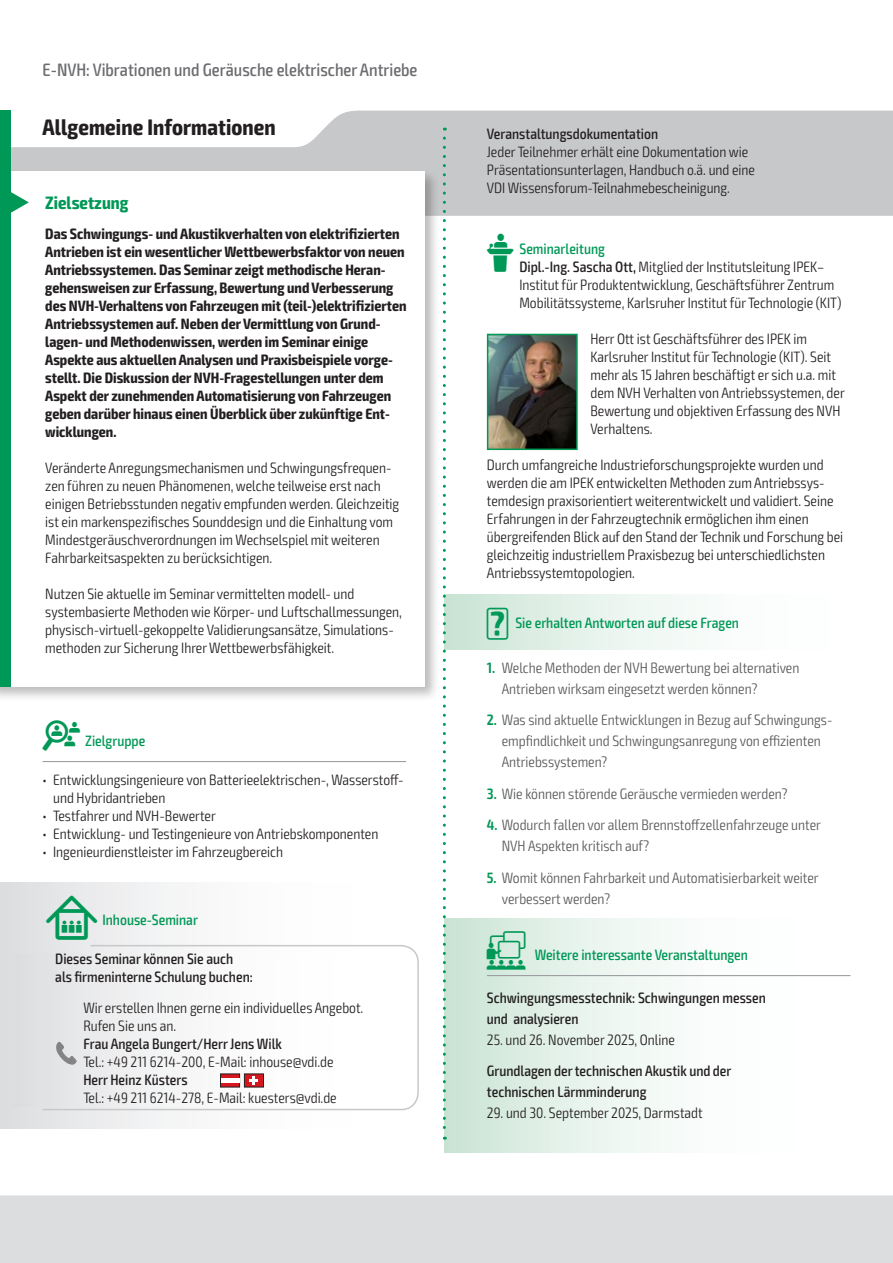
<style>
.page{position:relative;width:893px;height:1263px;background:#fff}
.page>*{position:absolute;margin:0;border:0;box-sizing:border-box;transform-origin:0 0}
.t1{font:700 condensed 22.5px "Exo 2";letter-spacing:.005em;color:#231f20}
.t2{font:500 condensed 18px "Exo 2";color:#6c6d70}
.t3{font:700 condensed 18px "Exo 2";color:#009856}
.t4{font:300 condensed 15px/18px "Exo 2";color:#231f20}
.t5{font:700 condensed 15px/18px "Exo 2";color:#231f20}
.t6{font:300 condensed 15px/21px "Exo 2";color:#57585a}
.t7{font:500 condensed 15px/21px "Exo 2";color:#231f20}
.t8{font:500 condensed 15px "Exo 2";color:#009856}
.s1{font-family:"VDI Iconset S4 A Regular";font-weight:400;font-stretch:normal;color:#009856}
.s2{font-weight:500;color:#009856}
.s3{font-weight:500}
.s4{font-family:"VDI Iconset S4 A Regular";font-weight:400;font-stretch:normal}
.s5{font-family:"VDI Iconset S4 A Regular";font-weight:400;font-stretch:normal;font-size:15.45px}
.s6{font-weight:600;color:#009856}
.s7{font-family:"VDI Iconset S4 A Regular";font-weight:400;font-stretch:normal;font-size:19.5px}
</style>
<div class="page">
<div style="left:0;top:1195px;width:893px;height:68px;background:#dcdddf"></div>
<svg style="left:11px;top:111px;width:881px;height:105px;fill:#c7c8ca"></svg>
<hr style="left:892px;top:111px;width:1px;height:105px;background:#009856">
<div style="left:0;top:111px;width:11px;height:63px;background:#009856"></div>
<div style="left:0;top:168px;width:440px;height:534px;background:#231f20;opacity:.3"></div>
<div style="left:0;top:171px;width:424px;height:516px;background:#fff"></div>
<div style="left:0;top:171px;width:11px;height:516px;background:#009856"></div>
<svg style="left:11px;top:192px;width:18px;height:21px"></svg>
<hr style="left:43px;top:761px;width:363px;height:1px;background:#939598">
<div style="left:444px;top:918px;width:406px;height:234px;background:linear-gradient(to right,#d2e8db,#fff)"></div>
<hr style="left:487px;top:975px;width:363px;height:1px;background:#939598">
<img style="left:490px;top:337px;width:85px;height:110px">
<div style="left:487px;top:334px;width:91px;height:116px;border:2px solid #009856"></div>
<div style="left:446px;top:595px;width:445px;height:54px;background:linear-gradient(to right,#d2e8db,#fff)"></div>
<div style="left:0;top:882px;width:419px;height:247px;background:linear-gradient(to right,#e2e3e5,#fff)"></div>
<svg style="left:42px;top:944px;width:377px;height:167px"></svg>
<div style="left:13px;top:954px;width:382px;height:152px;background:linear-gradient(to right,#e3e3e5,#fff)"></div>
<svg style="left:220px;top:1073px;width:44px;height:14px"></svg>
<hr style="left:221px;top:1078px;width:18px;height:4px;background:#fff">
<svg style="left:56px;top:1042px;width:21px;height:23px"></svg>
<svg style="left:443px;top:138px;width:3px;height:1002px"></svg>
<p class="t2" style="left:43px;top:59px;width:377px">E-NVH: Vibrationen und Geräusche elektrischer Antriebe</p>
<h1 class="t1" style="left:43px;top:113px;width:235px">Allgemeine Informationen</h1>
<p class="t7" style="left:487px;top:124px;width:173px">Veranstaltungsdokumentation</p>
<p class="t4" style="left:487px;top:143px;width:270px">Jeder Teilnehmer erhält eine Dokumentation wie<br>Präsentationsunterlagen, Handbuch o.ä. und eine<br>VDI Wissensforum-Teilnahmebescheinigung.</p>
<p class="t5" style="left:45px;top:225px;width:363px">Das Schwingungs- und Akustikverhalten von elektrifizierten Antrieben ist ein wesentlicher Wettbewerbsfaktor von neuen Antriebssystemen. Das Seminar zeigt methodische Heran&shy;gehensweisen zur Erfassung, Bewertung und Verbesserung des NVH-Verhaltens von Fahrzeugen mit (teil-)elektrifizierten Antriebssystemen auf. Neben der Vermittlung von Grund&shy;lagen- und Methodenwissen, werden im Seminar einige Aspekte aus aktuellen Analysen und Praxisbeispiele vorge&shy;stellt. Die Diskussion der NVH-Fragestellungen unter dem Aspekt der zunehmenden Automatisierung von Fahrzeugen geben darüber hinaus einen Überblick über zukünftige Ent&shy;wicklungen.</p>
<p class="t4" style="left:45px;top:459px;width:356px">Veränderte Anregungsmechanismen und Schwingungsfrequen&shy;zen führen zu neuen Phänomenen, welche teilweise erst nach einigen Betriebsstunden negativ empfunden werden. Gleichzeitig ist ein markenspezifisches Sounddesign und die Einhaltung vom Mindestgeräuschverordnungen im Wechselspiel mit weiteren Fahrbarkeitsaspekten zu berücksichtigen.</p>
<p class="t4" style="left:45px;top:585px;width:358px">Nutzen Sie aktuelle im Seminar vermittelten modell- und systembasierte Methoden wie Körper- und Luftschallmessungen, physisch-virtuell-gekoppelte Validierungsansätze, Simulations&shy;methoden zur Sicherung Ihrer Wettbewerbsfähigkeit.</p>
<p class="t3" style="left:45px;top:192px;width:85px">Zielsetzung</p>
<p class="t4" style="left:519px;top:240px;width:324px;text-indent:-33px"><span class="s1">L</span> <span class="s2">Seminarleitung<br></span><span class="s3">Dipl.-Ing. Sascha Ott,</span> Mitglied der Institutsleitung IPEK– Institut für Produktentwicklung, Geschäftsführer Zentrum Mobilitätssysteme, Karlsruher Institut für Technologie (KIT)</p>
<p class="t4" style="left:590px;top:330px;width:256px">Herr Ott ist Geschäftsführer des IPEK im Karlsruher Institut für Technologie (KIT). Seit mehr als 15 Jahren beschäftigt er sich u.a. mit dem NVH Verhalten von Antriebssystemen, der Bewertung und objektiven Erfassung des NVH Verhaltens.</p>
<p class="t4" style="left:487px;top:456px;width:358px">Durch umfangreiche Industrieforschungsprojekte wurden und werden die am IPEK entwickelten Methoden zum Antriebssys&shy;temdesign praxisorientiert weiterentwickelt und validiert. Seine Erfahrungen in der Fahrzeugtechnik ermöglichen ihm einen übergreifenden Blick auf den Stand der Technik und Forschung bei gleichzeitig industriellem Praxisbezug bei unterschiedlichsten Antriebssystemtopologien.</p>
<p class="t8" style="left:487px;top:614px;width:254px"><span class="s4">?</span> Sie erhalten Antworten auf diese Fragen</p>
<p class="t8" style="left:43px;top:732px;width:104px"><span class="s4">Z</span> Zielgruppe</p>
<p class="t4" style="left:53px;top:771px;width:352px;text-indent:-11px">• Entwicklungsingenieure von Batterieelektrischen-, Wasserstoff&shy;und Hybridantrieben</p>
<p class="t4" style="left:43px;top:807px;width:175px">• Testfahrer und NVH-Bewerter</p>
<p class="t4" style="left:43px;top:825px;width:337px">• Entwicklung- und Testingenieure von Antriebskomponenten</p>
<p class="t4" style="left:43px;top:843px;width:242px">• Ingenieurdienstleister im Fahrzeugbereich</p>
<p class="t8" style="left:46px;top:911px;width:153px"><span class="s5">I</span> Inhouse-Seminar</p>
<p class="t7" style="left:55px;top:950px;width:199px;line-height:18px">Dieses Seminar können Sie auch als firmeninterne Schulung buchen:</p>
<p class="t4" style="left:83px;top:999px;width:282px">Wir erstellen Ihnen gerne ein individuelles Angebot.<br>Rufen Sie uns an.</p>
<p class="t7" style="left:83px;top:1034px;width:200px">Frau Angela Bungert/Herr Jens Wilk</p>
<p class="t4" style="left:83px;top:1053px;width:252px">Tel.: +49 211 6214-200, E-Mail: inhouse@vdi.de</p>
<p class="t7" style="left:83px;top:1070px;width:106px">Herr Heinz Küsters</p>
<p class="t4" style="left:83px;top:1089px;width:255px">Tel.: +49 211 6214-278, E-Mail: kuesters@vdi.de</p>
<p class="t6" style="left:502px;top:657px;width:299px;text-indent:-15px"><span class="s6">1.</span> Welche Methoden der NVH Bewertung bei alternativen<br>Antrieben wirksam eingesetzt werden können?</p>
<p class="t6" style="left:502px;top:710px;width:332px;text-indent:-15px"><span class="s6">2.</span> Was sind aktuelle Entwicklungen in Bezug auf Schwingungs&shy;empfindlichkeit und Schwingungsanregung von effizienten<br>Antriebssystemen?</p>
<p class="t6" style="left:487px;top:783px;width:302px"><span class="s6">3.</span> Wie können störende Geräusche vermieden werden?</p>
<p class="t6" style="left:502px;top:815px;width:321px;text-indent:-15px"><span class="s6">4.</span> Wodurch fallen vor allem Brennstoffzellenfahrzeuge unter<br>NVH Aspekten kritisch auf?</p>
<p class="t6" style="left:502px;top:867px;width:318px;text-indent:-15px"><span class="s6">5.</span> Womit können Fahrbarkeit und Automatisierbarkeit weiter verbessert werden?</p>
<p class="t8" style="left:487px;top:946px;width:263px"><span class="s7">W</span> Weitere interessante Veranstaltungen</p>
<p class="t7" style="left:487px;top:987px;width:280px">Schwingungsmesstechnik: Schwingungen messen und analysieren</p>
<p class="t4" style="left:487px;top:1031px;width:190px">25. und 26. November 2025, Online</p>
<p class="t7" style="left:487px;top:1061px;width:246px">Grundlagen der technischen Akustik und der technischen Lärmminderung</p>
<p class="t4" style="left:487px;top:1104px;width:217px">29. und 30. September 2025, Darmstadt</p>
</div>
